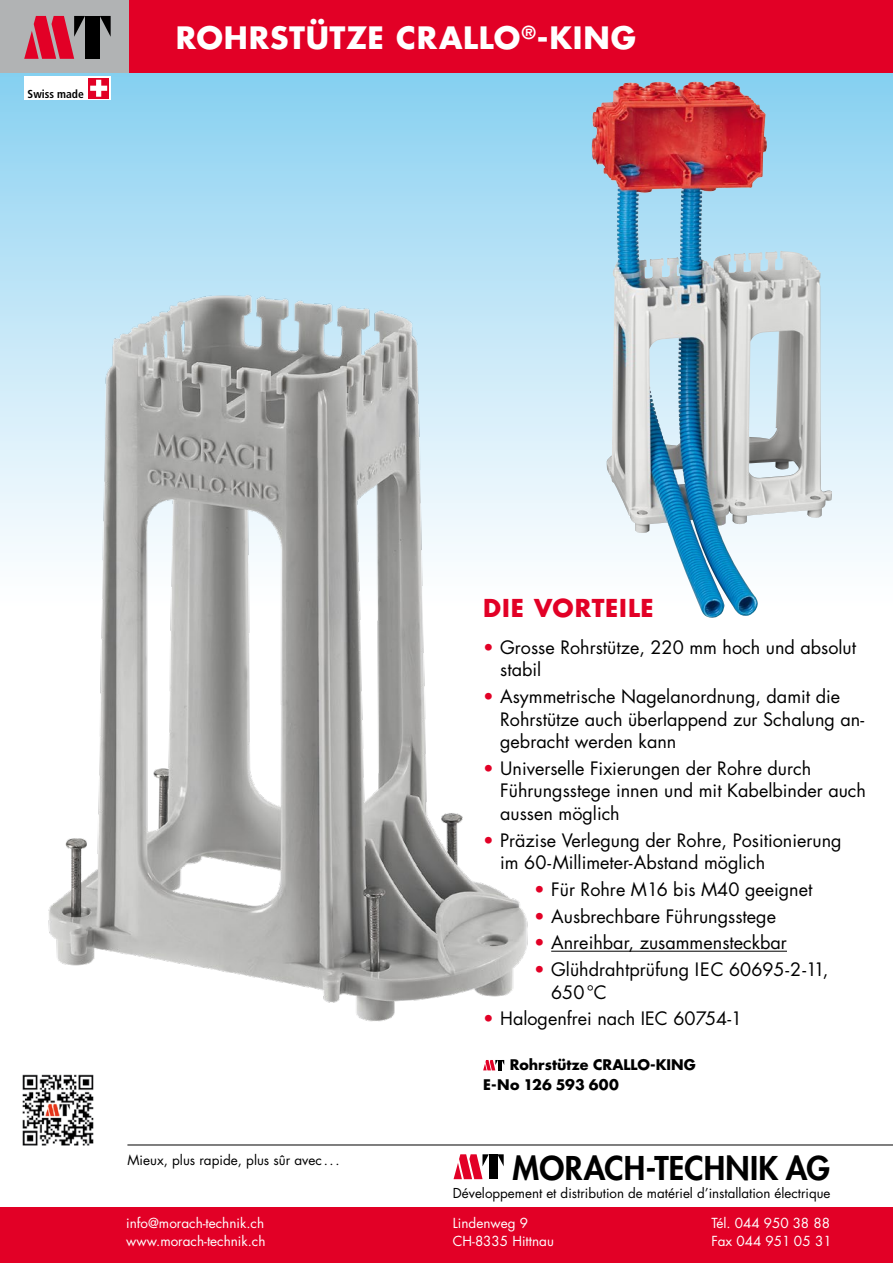
<style>
.page{position:relative;width:893px;height:1263px;background:#fff}
.page>*{position:absolute;margin:0;border:0;box-sizing:border-box;transform-origin:0 0}
.t1{font:800 31.95px "Futura Std";letter-spacing:.005em;color:#000}
.t2{font:700 30px "Futura Std";letter-spacing:.025em;color:#fff}
.t3{font:700 24px "Futura Std";letter-spacing:.04em;color:#e20026}
.t4{font:18px/22.5px "Futura Std";color:#000}
.t5{font:700 14.25px/19.5px "Futura Std";color:#000}
.t6{font:13.5px/18px "Futura Std";color:#fff}
.t7{font:13.5px "Futura Std";color:#000}
.t8{font:13.35px "Futura Std";color:#000}
.t9{font:700 condensed 11.55px "Frutiger LT Std";color:#000}
.s1{color:#e20026}
</style>
<div class="page">
<svg style="left:0;top:72px;width:893px;height:546px"></svg>
<div style="left:108px;top:0;width:785px;height:72px;background:#e20026"></div>
<div style="left:0;top:0;width:129px;height:72px;background:#b1b3b4"></div>
<svg style="left:100px;top:16px;width:11px;height:21px"></svg>
<div style="left:85px;top:16px;width:15px;height:43px;background:#000"></div>
<svg style="left:24px;top:16px;width:61px;height:43px"></svg>
<div style="left:24px;top:77px;width:87px;height:23px;background:#fff"></div>
<svg style="left:89px;top:78px;width:20px;height:20px"></svg>
<svg style="left:90px;top:80px;width:17px;height:17px"></svg>
<div style="left:0;top:1208px;width:893px;height:55px;background:#e20026"></div>
<svg style="left:497px;top:1154px;width:7px;height:12px"></svg>
<div style="left:489px;top:1154px;width:8px;height:25px;background:#000"></div>
<svg style="left:454px;top:1154px;width:35px;height:25px"></svg>
<hr style="left:127px;top:1145px;width:766px;height:1px;background:#000">
<img style="left:22px;top:1074px;width:72px;height:72px">
<img style="left:18px;top:262px;width:528px;height:760px">
<hr style="left:551px;top:951px;width:236px;height:1px;background:#000">
<svg style="left:483px;top:1060px;width:21px;height:10px"></svg>
<img style="left:592px;top:81px;width:132px;height:375px">
<p class="t9" style="left:28px;top:87px;width:58px">Swiss made</p>
<h2 class="t2" style="left:176px;top:18px;width:462px">ROHRSTÜTZE CRALLO<sup>®</sup>-KING</h2>
<p class="t7" style="left:128px;top:1151px;width:213px">Mieux, plus rapide, plus sûr avec ...</p>
<p class="t6" style="left:126px;top:1214px;width:141px">info@morach-technik.ch www.morach-technik.ch</p>
<h3 class="t3" style="left:483px;top:592px;width:172px">DIE VORTEILE</h3>
<p class="t4" style="left:500px;top:636px;width:357px;text-indent:-17px"><span class="s1">•</span> Grosse Rohrstütze, 220 mm hoch und absolut stabil</p>
<p class="t4" style="left:500px;top:685px;width:365px;text-indent:-17px"><span class="s1">•</span> Asymmetrische Nagelanordnung, damit die<br>Rohrstütze auch überlappend zur Schalung an&shy;gebracht werden kann</p>
<p class="t4" style="left:500px;top:757px;width:367px;text-indent:-17px"><span class="s1">•</span> Universelle Fixierungen der Rohre durch<br>Führungsstege innen und mit Kabelbinder auch aussen möglich</p>
<p class="t4" style="left:500px;top:829px;width:343px;text-indent:-17px"><span class="s1">•</span> Präzise Verlegung der Rohre, Positionierung im 60-Millimeter-Abstand möglich</p>
<p class="t4" style="left:534px;top:878px;width:280px"><span class="s1">•</span> Für Rohre M16 bis M40 geeignet</p>
<p class="t4" style="left:534px;top:905px;width:243px"><span class="s1">•</span> Ausbrechbare Führungsstege</p>
<p class="t4" style="left:534px;top:932px;width:254px"><span class="s1">•</span> Anreihbar, zusammensteckbar</p>
<p class="t4" style="left:551px;top:958px;width:279px;text-indent:-17px"><span class="s1">•</span> Glühdrahtprüfung IEC 60695-2-11,<br>650°C</p>
<p class="t4" style="left:483px;top:1008px;width:261px"><span class="s1">•</span> Halogenfrei nach IEC 60754-1</p>
<p class="t5" style="left:483px;top:1055px;width:214px;text-indent:27px">Rohrstütze CRALLO-KING<br>E-No 126 593 600</p>
<h1 class="t1" style="left:513px;top:1148px;width:319px">MORACH-TECHNIK AG</h1>
<p class="t8" style="left:453px;top:1185px;width:379px">Développement et distribution de matériel d’installation électrique</p>
<p class="t6" style="left:453px;top:1214px;width:103px">Lindenweg 9<br>CH-8335 Hittnau</p>
<p class="t6" style="left:711px;top:1214px;width:122px">Tél. 044 950 38 88<br>Fax 044 951 05 31</p>
</div>
